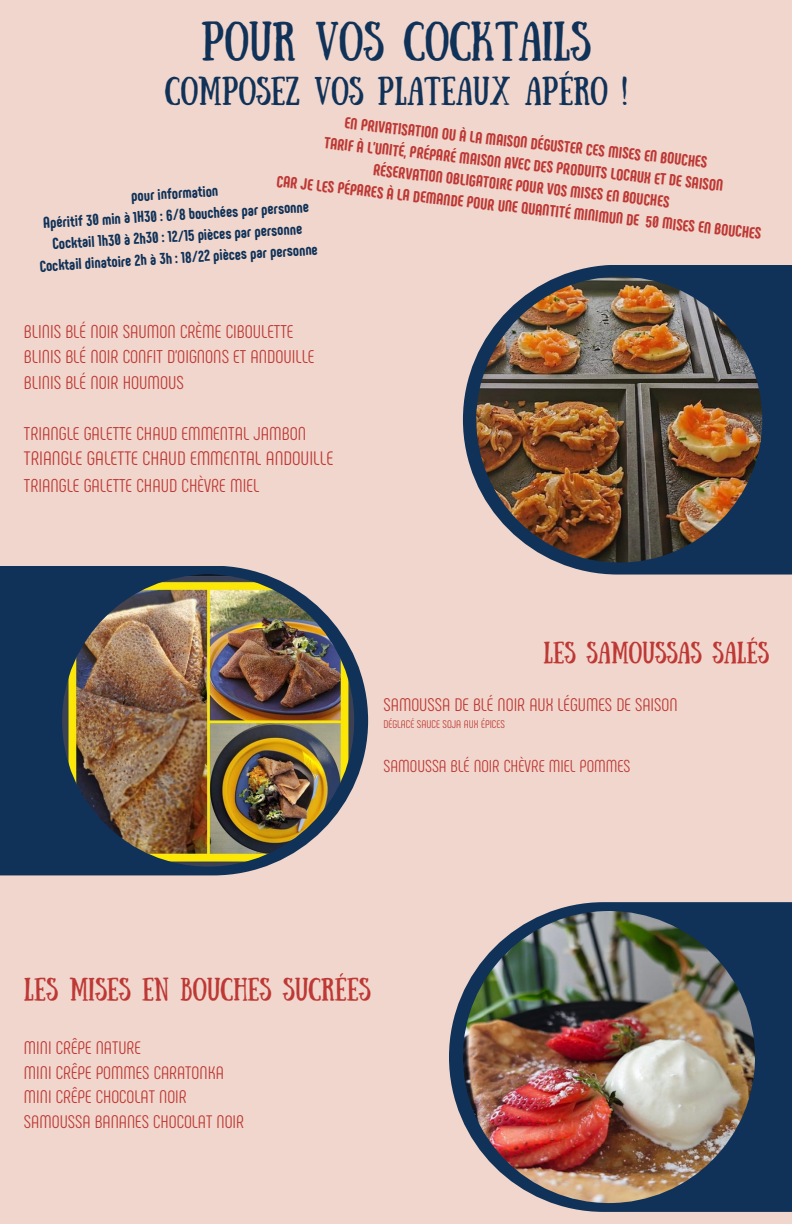
<style>
.page{position:relative;width:792px;height:1224px;background:#f0d6cc}
.page>*{position:absolute;margin:0;border:0;box-sizing:border-box;transform-origin:0 0}
.t1{font:39.4px "Sunday";color:#103259}
.t2{font:28.4px "Sunday";color:#103259}
.t3{font:23px "Sunday";color:#be3835}
.t4{font:21.8px "Sunday";color:#be3835}
.t5{font:19.4px "RTL Phenomena Regular";color:#be3835}
.t6{font:18.4px/25.5px "RTL Phenomena Regular";color:#be3835}
.t7{font:18.1px "RTL Phenomena Regular";color:#be3835}
.t8{font:18px/24.8px "RTL Phenomena Regular";color:#be3835}
.t9{font:17.1px "RTL Phenomena Regular";color:#be3835}
.t10{font:16px/21.8px "RTL Phenomena Bold";color:#be3835;text-align:center}
.t11{font:15.6px "RTL Phenomena Bold";color:#103259}
.t12{font:11.1px "RTL Phenomena Regular";color:#be3835}
</style>
<div class="page">
<svg style="left:0;top:566px;width:368px;height:309px;fill:#103259"></svg>
<img style="left:62px;top:575px;width:292px;height:292px;border-radius:50%">
<svg style="left:463px;top:265px;width:329px;height:310px;fill:#103259"></svg>
<img style="left:476px;top:277px;width:286px;height:286px;border-radius:50%">
<svg style="left:449px;top:902px;width:343px;height:310px;fill:#103259"></svg>
<img style="left:463px;top:911px;width:292px;height:292px;border-radius:50%">
<p class="t1" style="left:201px;top:14px;width:391px">POUR VOS COCKTAILS</p>
<p class="t2" style="left:165px;top:71px;width:464px">COMPOSEZ VOS PLATEAUX APÉRO !</p>
<h4 class="t10" style="left:285px;top:105px;width:489px;rotate:6deg">EN PRIVATISATION OU À LA MAISON DÉGUSTER CES MISES EN BOUCHES<br>TARIF À L’UNITÉ, PRÉPARÉ MAISON AVEC DES PRODUITS LOCAUX ET DE SAISON<br>RÉSERVATION OBLIGATOIRE POUR VOS MISES EN BOUCHES<br>CAR JE LES PÉPARES À LA DEMANDE POUR UNE QUANTITÉ MINIMUN DE 50 MISES EN BOUCHES</h4>
<h6 class="t11" style="left:130px;top:186px;width:89px;rotate:-4deg">pour information</h6>
<p class="t11" style="left:43px;top:214px;width:268px;rotate:-4deg">Apéritif 30 min à 1H30 : 6/8 bouchées par personne</p>
<h3 class="t11" style="left:52px;top:235px;width:252px;rotate:-4deg">Cocktail 1h30 à 2h30 : 12/15 pièces par personne</h3>
<h4 class="t11" style="left:39px;top:257px;width:280px;rotate:-4deg">Cocktail dinatoire 2h à 3h : 18/22 pièces par personne</h4>
<p class="t6" style="left:24px;top:318px;width:292px">BLINIS BLÉ NOIR SAUMON CRÈME CIBOULETTE<br>BLINIS BLÉ NOIR CONFIT D’OIGNONS ET ANDOUILLE<br>BLINIS BLÉ NOIR HOUMOUS</p>
<p class="t6" style="left:24px;top:420px;width:284px">TRIANGLE GALETTE CHAUD EMMENTAL JAMBON</p>
<p class="t5" style="left:24px;top:446px;width:311px">TRIANGLE GALETTE CHAUD EMMENTAL ANDOUILLE</p>
<p class="t6" style="left:24px;top:472px;width:237px">TRIANGLE GALETTE CHAUD CHÈVRE MIEL</p>
<h4 class="t4" style="left:544px;top:638px;width:227px">LES SAMOUSSAS SALÉS</h4>
<h4 class="t7" style="left:384px;top:693px;width:296px">SAMOUSSA DE BLÉ NOIR AUX LÉGUMES DE SAISON</h4>
<h4 class="t12" style="left:384px;top:717px;width:123px">DÉGLACÉ SAUCE SOJA AUX ÉPICES</h4>
<p class="t9" style="left:384px;top:755px;width:249px">SAMOUSSA BLÉ NOIR CHÈVRE MIEL POMMES</p>
<p class="t3" style="left:24px;top:973px;width:348px">LES MISES EN BOUCHES SUCRÉES</p>
<h3 class="t8" style="left:24px;top:1034px;width:222px">MINI CRÊPE NATURE<br>MINI CRÊPE POMMES CARATONKA<br>MINI CRÊPE CHOCOLAT NOIR<br>SAMOUSSA BANANES CHOCOLAT NOIR</h3>
</div>
